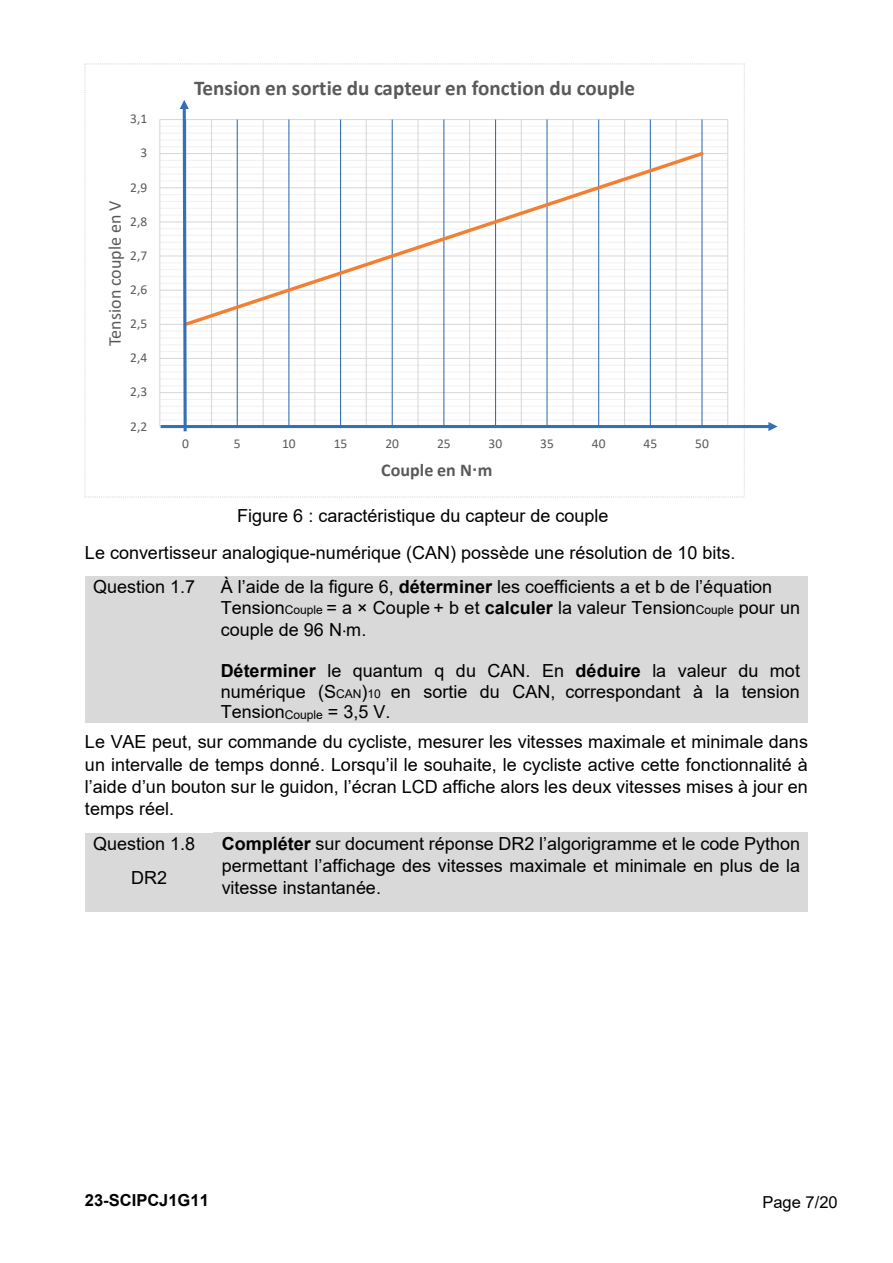
<style>
.page{position:relative;width:893px;height:1263px;background:#fff}
.page>*{position:absolute;margin:0;border:0;box-sizing:border-box;transform-origin:0 0}
.t1{font:700 21px "Calibri";color:#595959}
.t2{font:18px/22.4px "Arial";color:#000;text-align:justify}
.t3{font:18px "Calibri";color:#595959}
.t4{font:700 18px "Calibri";color:#595959}
.t5{font:700 16.5px "Arial";color:#000}
.t6{font:16.5px "Arial";color:#000}
.t7{font:16.5px "Arial";color:#000}
.t8{font:13.5px "Calibri";color:#595959}
.s1{font-family:"Arial"}
.s2{font-weight:700}
.s3{font-size:12px}
</style>
<div class="page">
<div style="left:85px;top:576px;width:128px;height:35px;background:#d9d9d9"></div>
<div style="left:213px;top:576px;width:595px;height:147px;background:#d9d9d9"></div>
<div style="left:85px;top:611px;width:128px;height:112px;background:#d9d9d9"></div>
<div style="left:85px;top:833px;width:129px;height:34px;background:#d9d9d9"></div>
<div style="left:214px;top:833px;width:594px;height:79px;background:#d9d9d9"></div>
<div style="left:85px;top:867px;width:129px;height:45px;background:#d9d9d9"></div>
<hr style="left:160px;top:419px;width:568px;height:1px;background:#f2f2f2">
<hr style="left:160px;top:413px;width:568px;height:1px;background:#f2f2f2">
<hr style="left:160px;top:406px;width:568px;height:1px;background:#f2f2f2">
<hr style="left:160px;top:399px;width:568px;height:1px;background:#f2f2f2">
<hr style="left:160px;top:385px;width:568px;height:1px;background:#f2f2f2">
<hr style="left:160px;top:378px;width:568px;height:1px;background:#f2f2f2">
<hr style="left:160px;top:372px;width:568px;height:1px;background:#f2f2f2">
<hr style="left:160px;top:365px;width:568px;height:1px;background:#f2f2f2">
<hr style="left:160px;top:351px;width:568px;height:1px;background:#f2f2f2">
<hr style="left:160px;top:344px;width:568px;height:1px;background:#f2f2f2">
<hr style="left:160px;top:337px;width:568px;height:1px;background:#f2f2f2">
<hr style="left:160px;top:330px;width:568px;height:2px;background:#f2f2f2">
<hr style="left:160px;top:317px;width:568px;height:1px;background:#f2f2f2">
<hr style="left:160px;top:310px;width:568px;height:1px;background:#f2f2f2">
<hr style="left:160px;top:303px;width:568px;height:1px;background:#f2f2f2">
<hr style="left:160px;top:296px;width:568px;height:2px;background:#f2f2f2">
<hr style="left:160px;top:283px;width:568px;height:1px;background:#f2f2f2">
<hr style="left:160px;top:276px;width:568px;height:1px;background:#f2f2f2">
<hr style="left:160px;top:269px;width:568px;height:1px;background:#f2f2f2">
<hr style="left:160px;top:262px;width:568px;height:1px;background:#f2f2f2">
<hr style="left:160px;top:249px;width:568px;height:1px;background:#f2f2f2">
<hr style="left:160px;top:242px;width:568px;height:1px;background:#f2f2f2">
<hr style="left:160px;top:235px;width:568px;height:1px;background:#f2f2f2">
<hr style="left:160px;top:228px;width:568px;height:1px;background:#f2f2f2">
<hr style="left:160px;top:215px;width:568px;height:1px;background:#f2f2f2">
<hr style="left:160px;top:208px;width:568px;height:1px;background:#f2f2f2">
<hr style="left:160px;top:201px;width:568px;height:1px;background:#f2f2f2">
<hr style="left:160px;top:194px;width:568px;height:1px;background:#f2f2f2">
<hr style="left:160px;top:180px;width:568px;height:1px;background:#f2f2f2">
<hr style="left:160px;top:174px;width:568px;height:1px;background:#f2f2f2">
<hr style="left:160px;top:167px;width:568px;height:1px;background:#f2f2f2">
<hr style="left:160px;top:160px;width:568px;height:1px;background:#f2f2f2">
<hr style="left:160px;top:146px;width:568px;height:1px;background:#f2f2f2">
<hr style="left:160px;top:139px;width:568px;height:1px;background:#f2f2f2">
<hr style="left:160px;top:133px;width:568px;height:1px;background:#f2f2f2">
<hr style="left:160px;top:126px;width:568px;height:1px;background:#f2f2f2">
<hr style="left:160px;top:392px;width:568px;height:1px;background:#d9d9d9">
<hr style="left:160px;top:358px;width:568px;height:1px;background:#d9d9d9">
<hr style="left:160px;top:324px;width:568px;height:1px;background:#d9d9d9">
<hr style="left:160px;top:290px;width:568px;height:1px;background:#d9d9d9">
<hr style="left:160px;top:255px;width:568px;height:1px;background:#d9d9d9">
<hr style="left:160px;top:221px;width:568px;height:1px;background:#d9d9d9">
<hr style="left:160px;top:187px;width:568px;height:1px;background:#d9d9d9">
<hr style="left:160px;top:153px;width:568px;height:1px;background:#d9d9d9">
<hr style="left:160px;top:119px;width:568px;height:1px;background:#d9d9d9">
<hr style="left:237px;top:120px;width:1px;height:307px;background:#3470b8">
<hr style="left:288px;top:120px;width:1px;height:307px;background:#3470b8">
<hr style="left:340px;top:120px;width:1px;height:307px;background:#3470b8">
<hr style="left:392px;top:120px;width:1px;height:307px;background:#3470b8">
<hr style="left:443px;top:120px;width:1px;height:307px;background:#3470b8">
<hr style="left:495px;top:120px;width:1px;height:307px;background:#3470b8">
<hr style="left:546px;top:120px;width:2px;height:307px;background:#3470b8">
<hr style="left:598px;top:120px;width:1px;height:307px;background:#3470b8">
<hr style="left:650px;top:120px;width:1px;height:307px;background:#3470b8">
<hr style="left:701px;top:120px;width:2px;height:307px;background:#3470b8">
<hr style="left:159px;top:120px;width:1px;height:307px;background:#d9d9d9">
<hr style="left:211px;top:120px;width:1px;height:307px;background:#d9d9d9">
<hr style="left:263px;top:120px;width:1px;height:307px;background:#d9d9d9">
<hr style="left:314px;top:120px;width:1px;height:307px;background:#d9d9d9">
<hr style="left:366px;top:120px;width:1px;height:307px;background:#d9d9d9">
<hr style="left:417px;top:120px;width:1px;height:307px;background:#d9d9d9">
<hr style="left:469px;top:120px;width:1px;height:307px;background:#d9d9d9">
<hr style="left:521px;top:120px;width:1px;height:307px;background:#d9d9d9">
<hr style="left:572px;top:120px;width:1px;height:307px;background:#d9d9d9">
<hr style="left:624px;top:120px;width:1px;height:307px;background:#d9d9d9">
<hr style="left:676px;top:120px;width:1px;height:307px;background:#d9d9d9">
<hr style="left:727px;top:120px;width:1px;height:307px;background:#d9d9d9">
<hr style="left:160px;top:426px;width:568px;height:1px;background:#d9d9d9">
<svg style="left:189px;top:149px;width:517px;height:180px"></svg>
<hr style="left:161px;top:425px;width:609px;height:3px;background:#3470b8">
<svg style="left:768px;top:422px;width:10px;height:9px"></svg>
<svg style="left:180px;top:100px;width:9px;height:332px"></svg>
<p class="t8" style="left:130px;top:109px;width:19px">3,1</p>
<p class="t8" style="left:140px;top:143px;width:8px">3</p>
<p class="t8" style="left:130px;top:178px;width:19px">2,9</p>
<p class="t3" style="left:102px;top:346px;width:147px;rotate:-90deg">Tension couple en V</p>
<p class="t8" style="left:130px;top:212px;width:19px">2,8</p>
<p class="t8" style="left:130px;top:246px;width:19px">2,7</p>
<p class="t8" style="left:130px;top:280px;width:19px">2,6</p>
<p class="t8" style="left:130px;top:314px;width:19px">2,5</p>
<p class="t8" style="left:130px;top:348px;width:19px">2,4</p>
<p class="t8" style="left:130px;top:382px;width:19px">2,3</p>
<p class="t8" style="left:130px;top:417px;width:19px">2,2</p>
<p class="t1" style="left:194px;top:73px;width:443px">Tension en sortie du capteur en fonction du couple</p>
<p class="t8" style="left:182px;top:434px;width:8px">0</p>
<p class="t8" style="left:234px;top:434px;width:8px">5</p>
<p class="t8" style="left:282px;top:434px;width:15px">10</p>
<p class="t8" style="left:334px;top:434px;width:15px">15</p>
<p class="t8" style="left:385px;top:434px;width:15px">20</p>
<p class="t8" style="left:437px;top:434px;width:15px">25</p>
<p class="t8" style="left:489px;top:434px;width:15px">30</p>
<p class="t8" style="left:540px;top:434px;width:15px">35</p>
<p class="t8" style="left:592px;top:434px;width:15px">40</p>
<p class="t8" style="left:644px;top:434px;width:15px">45</p>
<p class="t8" style="left:695px;top:434px;width:15px">50</p>
<p class="t4" style="left:381px;top:458px;width:113px">Couple en N<span class="s1">·</span>m</p>
<p class="t2" style="left:237px;top:504px;width:373px">Figure 6 : caractéristique du capteur de couple</p>
<p class="t2" style="left:93px;top:535px;width:644px;line-height:34.3px;text-indent:-8px">Le convertisseur analogique-numérique (CAN) possède une résolution de 10 bits.<br>Question 1.7</p>
<p class="t2" style="left:221px;top:576px;width:581px;line-height:21.5px;text-align:left">À l’aide de la figure 6, <span class="s2">déterminer</span> les coefficients a et b de l’équation<br>Tension<span class="s3">Couple</span> = a × Couple + b et <span class="s2">calculer</span> la valeur Tension<span class="s3">Couple</span> pour un couple de 96 N⋅m.</p>
<p class="t2" style="left:221px;top:660px;width:581px;line-height:20.7px"><span class="s2">Déterminer</span> le quantum q du CAN. En <span class="s2">déduire</span> la valeur du mot numérique (S<span class="s3">CAN</span>)<span class="s3">10</span> en sortie du CAN, correspondant à la tension Tension<span class="s3">Couple</span> = 3,5 V.</p>
<p class="t2" style="left:85px;top:731px;width:725px">Le VAE peut, sur commande du cycliste, mesurer les vitesses maximale et minimale dans un intervalle de temps donné. Lorsqu’il le souhaite, le cycliste active cette fonctionnalité à l’aide d’un bouton sur le guidon, l’écran LCD affiche alors les deux vitesses mises à jour en temps réel.</p>
<p class="t2" style="left:93px;top:832px;width:104px">Question 1.8</p>
<p class="t2" style="left:222px;top:832px;width:580px"><span class="s2">Compléter</span> sur document réponse DR2 l’algorigramme et le code Python permettant l’affichage des vitesses maximale et minimale en plus de la vitesse instantanée.</p>
<p class="t2" style="left:131px;top:866px;width:37px">DR2</p>
<p class="t5" style="left:85px;top:1188px;width:126px">23-SCIPCJ1G11</p>
<p class="t6" style="left:733px;top:1189px;width:77px">Page 7/15</p>
<p class="t7" style="left:762px;top:1190px;width:77px">Page 7/20</p>
</div>
